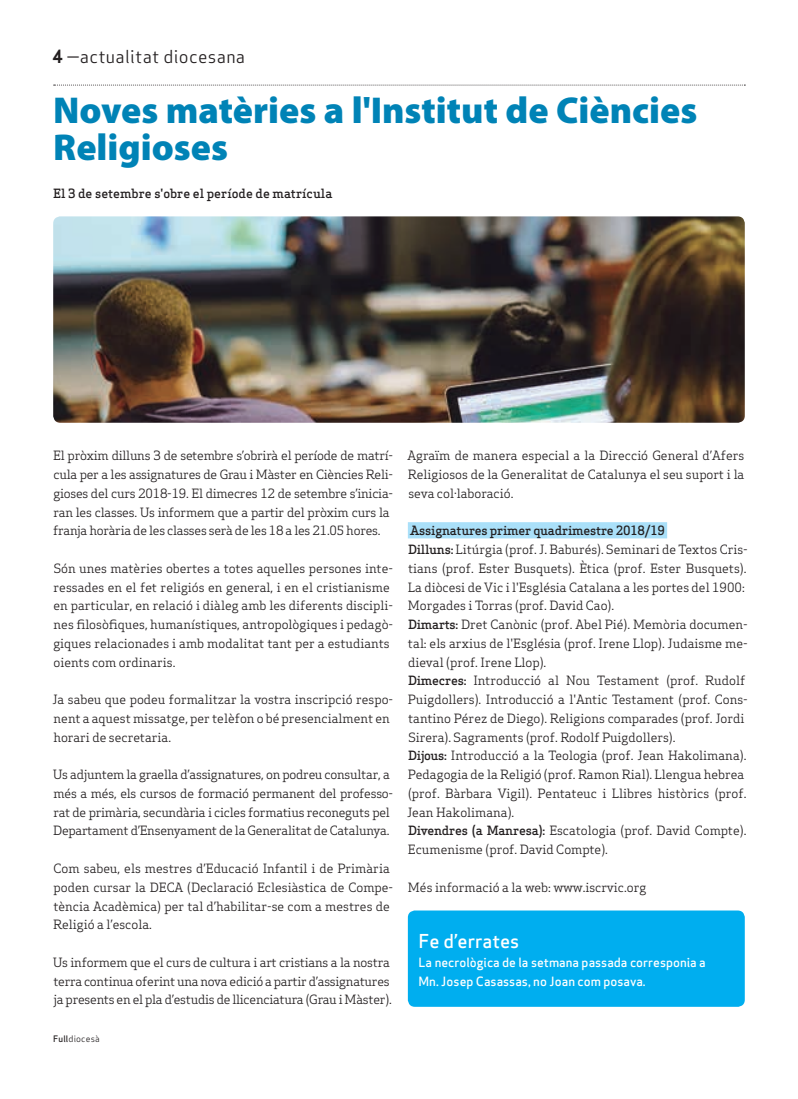
<style>
.page{position:relative;width:798px;height:1099px;background:#fff}
.page>*{position:absolute;margin:0;border:0;box-sizing:border-box;transform-origin:0 0}
.Titulars{font:900 37.5px/37.5px "Myriad Pro";color:#0083b6}
.t1{font:18.75px "Apex Sans Medium T";color:#fff}
.Capçalera{font:17.5px "Apex Sans Book T";letter-spacing:.02em;color:#231f20}
.Text_General{font:12.5px/18.8px "Apex Serif";color:#231f20}
.Text_General-2{font:12.5px/18.8px "Apex Serif";letter-spacing:-.02em;color:#231f20}
.t2{font:12.5px "Apex Sans Medium T";color:#fff}
.Autors{font:500 12.5px "Apex Serif";color:#231f20}
.Text_General-3{font:500 12.5px "Apex Serif";letter-spacing:-.02em;color:#231f20}
.Data_Peu{font:8.75px "Apex Sans Book T";letter-spacing:.02em;color:#231f20}
.s1{font-family:"Apex Sans Bold T"}
.s2{font-family:"Apex Sans Medium T"}
.s3{font-weight:500}
</style>
<div class="page">
<svg style="left:54px;top:85px;width:691px;height:1px"></svg>
<div style="left:407px;top:522px;width:260px;height:16px;background:#aae0f9"></div>
<img style="left:53px;top:216px;width:691px;height:207px">
<div style="left:407px;top:910px;width:337px;height:96px;background:#00aeef;border-radius:7px"></div>
<p class="Capçalera" style="left:52px;top:46px;width:194px"><span class="s1">4</span> —actualitat diocesana</p>
<p class="Titulars" style="left:53px;top:90px;width:645px">Noves matèries a l'Institut de Ciències<br>Religioses</p>
<p class="Autors" style="left:53px;top:185px;width:280px">El 3 de setembre s'obre el període de matrícula</p>
<p class="Text_General-2" style="left:53px;top:446px;width:341px">El pròxim dilluns 3 de setembre s’obrirà el període de matrí&shy;cula per a les assignatures de Grau i Màster en Ciències Reli&shy;gioses del curs 2018-19. El dimecres 12 de setembre s’inicia&shy;ran les classes. Us informem que a partir del pròxim curs la franja horària de les classes serà de les 18 a les 21.05 hores.</p>
<p class="Text_General" style="left:53px;top:558px;width:341px">Són unes matèries obertes a totes aquelles persones inte&shy;ressades en el fet religiós en general, i en el cristianisme en particular, en relació i diàleg amb les diferents discipli&shy;nes filosòfiques, humanístiques, antropològiques i pedagò&shy;giques relacionades i amb modalitat tant per a estudiants oients com ordinaris.</p>
<p class="Text_General" style="left:52px;top:690px;width:342px">Ja sabeu que podeu formalitzar la vostra inscripció respo&shy;nent a aquest missatge, per telèfon o bé presencialment en horari de secretaria.</p>
<p class="Text_General-2" style="left:53px;top:765px;width:341px">Us adjuntem la graella d’assignatures, on podreu consultar, a més a més, els cursos de formació permanent del professo&shy;rat de primària, secundària i cicles formatius reconeguts pel Departament d’Ensenyament de la Generalitat de Catalunya.</p>
<p class="Text_General" style="left:53px;top:858px;width:341px">Com sabeu, els mestres d’Educació Infantil i de Primària poden cursar la DECA (Declaració Eclesiàstica de Compe&shy;tència Acadèmica) per tal d’habilitar-se com a mestres de Religió a l’escola.</p>
<p class="Text_General-2" style="left:53px;top:952px;width:340px">Us informem que el curs de cultura i art cristians a la nostra terra continua oferint una nova edició a partir d’assignatures ja presents en el pla d’estudis de llicenciatura (Grau i Màster).</p>
<p class="Data_Peu" style="left:53px;top:1032px;width:48px"><span class="s2">Full</span>diocesà</p>
<p class="Text_General" style="left:407px;top:446px;width:338px;text-align:justify">Agraïm de manera especial a la Direcció General d’Afers Religiosos de la Generalitat de Catalunya el seu suport i la seva col·laboració.</p>
<p class="Text_General-3" style="left:410px;top:523px;width:256px">Assignatures primer quadrimestre 2018/19</p>
<p class="Text_General" style="left:408px;top:540px;width:341px"><span class="s3">Dilluns:</span> Litúrgia (prof. J. Baburés). Seminari de Textos Cris&shy;tians (prof. Ester Busquets). Ètica (prof. Ester Busquets).<br>La diòcesi de Vic i l'Església Catalana a les portes del 1900:<br>Morgades i Torras (prof. David Cao).</p>
<p class="Text_General" style="left:408px;top:615px;width:341px;text-align:justify"><span class="s3">Dimarts:</span> Dret Canònic (prof. Abel Pié). Memòria documen&shy;tal: els arxius de l'Església (prof. Irene Llop). Judaisme me&shy;dieval (prof. Irene Llop).</p>
<p class="Text_General" style="left:408px;top:671px;width:341px"><span class="s3">Dimecres:</span> Introducció al Nou Testament (prof. Rudolf Puigdollers). Introducció a l'Antic Testament (prof. Cons&shy;tantino Pérez de Diego). Religions comparades (prof. Jordi Sirera). Sagraments (prof. Rodolf Puigdollers).</p>
<p class="Text_General" style="left:407px;top:746px;width:341px"><span class="s3">Dijous:</span> Introducció a la Teologia (prof. Jean Hakolimana).<br>Pedagogia de la Religió (prof. Ramon Rial). Llengua hebrea (prof. Bàrbara Vigil). Pentateuc i Llibres històrics (prof.<br>Jean Hakolimana).</p>
<p class="Text_General" style="left:408px;top:821px;width:340px"><span class="s3">Divendres (a Manresa):</span> Escatologia (prof. David Compte).<br>Ecumenisme (prof. David Compte).</p>
<p class="Text_General" style="left:408px;top:877px;width:240px">Més informació a la web: www.iscrvic.org</p>
<p class="t1" style="left:418px;top:929px;width:102px">Fe d’errates</p>
<p class="t2" style="left:418px;top:954px;width:289px">La necrològica de la setmana passada corresponia a</p>
<p class="t2" style="left:418px;top:972px;width:229px">Mn. Josep Casassas, no Joan com posava.</p>
</div>
